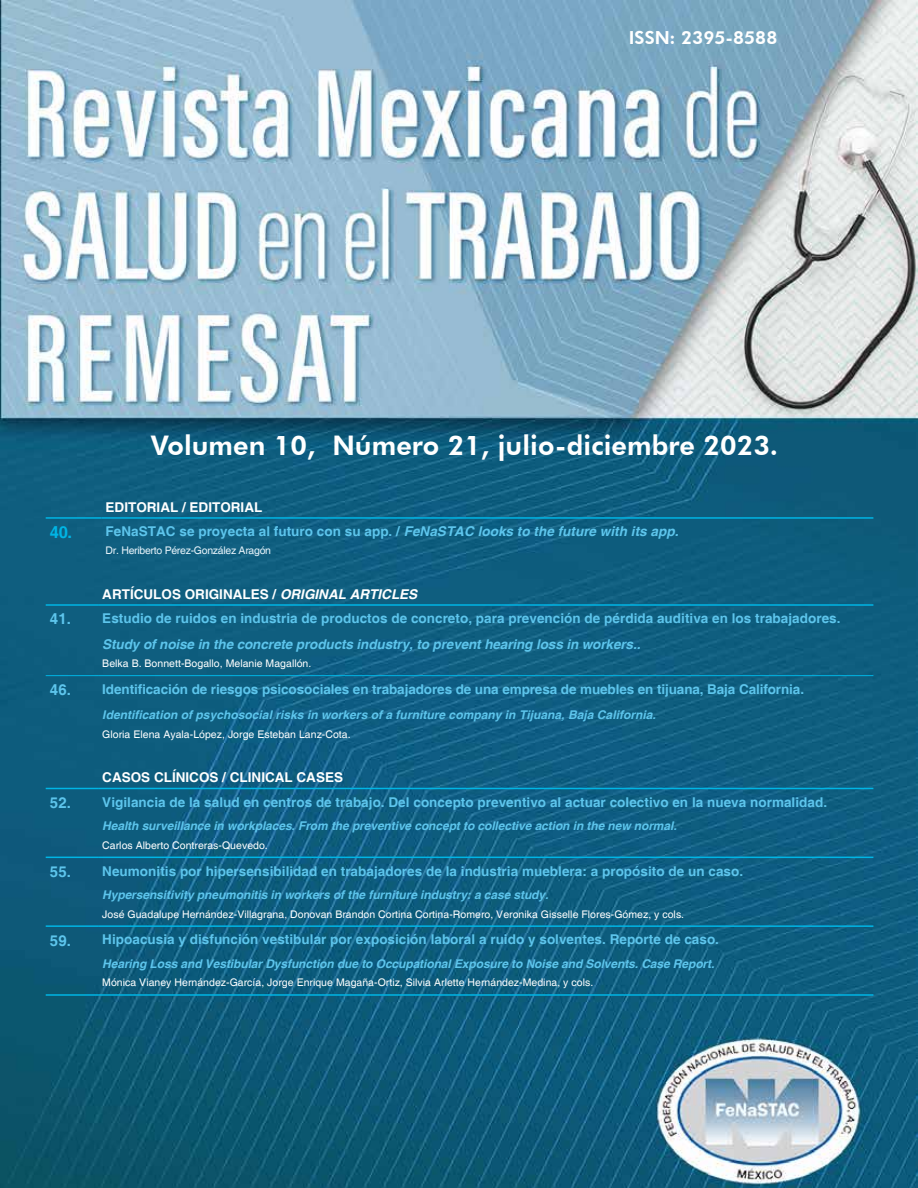
<style>
.page{position:relative;width:918px;height:1188px;background:#fff}
.page>*{position:absolute;margin:0;border:0;box-sizing:border-box;transform-origin:0 0}
.t1{font:800 27px "Futura BT";letter-spacing:.005em;color:#fff}
.t2{font:800 18px "Futura BT";letter-spacing:.005em;color:#fff}
.t3{font:700 13.5px/25.2px "Helvetica";letter-spacing:.005em;color:#5dc5ec}
.t4{font:700 13.5px "Helvetica";color:#fff}
.t5{font:700 13.5px "Helvetica";color:#fff}
.t6{font:italic 700 12px "Helvetica";letter-spacing:-.005em;color:#5dc5ec}
.t7{font:10.5px "Helvetica";letter-spacing:.005em;color:#fff}
.t8{font:10.5px "Helvetica";letter-spacing:-.025em;color:#e7f3fa}
.s1{font-size:16.5px;color:#00b5e5}
.s2{font-style:italic}
.s3{font-size:15px}
</style>
<div class="page">
<img style="left:0;top:0;width:918px;height:1188px">
<hr style="left:46px;top:517px;width:55px;height:2px;background:#00b5e5">
<hr style="left:101px;top:517px;width:772px;height:2px;background:#00b5e5">
<hr style="left:46px;top:604px;width:52px;height:2px;background:#00b5e5">
<hr style="left:98px;top:604px;width:775px;height:2px;background:#00b5e5">
<hr style="left:46px;top:675px;width:52px;height:1px;background:#00b5e5">
<hr style="left:98px;top:675px;width:775px;height:1px;background:#00b5e5">
<hr style="left:46px;top:788px;width:52px;height:1px;background:#00b5e5">
<hr style="left:98px;top:788px;width:775px;height:1px;background:#00b5e5">
<hr style="left:46px;top:857px;width:52px;height:1px;background:#00b5e5">
<hr style="left:98px;top:857px;width:775px;height:1px;background:#00b5e5">
<hr style="left:46px;top:925px;width:52px;height:2px;background:#00b5e5">
<hr style="left:98px;top:925px;width:775px;height:2px;background:#00b5e5">
<hr style="left:46px;top:994px;width:52px;height:2px;background:#00b5e5">
<hr style="left:98px;top:994px;width:775px;height:2px;background:#00b5e5">
<h2 class="t2" style="left:629px;top:26px;width:150px">ISSN: 2395-8588</h2>
<h1 class="t1" style="left:151px;top:429px;width:629px">Volumen 10, Número 21, julio-diciembre 2023.</h1>
<p class="t5" style="left:106px;top:499px;width:158px">EDITORIAL / EDITORIAL</p>
<p class="t3" style="left:50px;top:520px;width:630px"><span class="s1">40.</span> FeNaSTAC se proyecta al futuro con su app. / <span class="s2">FeNaSTAC looks to the future with its app.</span></p>
<p class="t8" style="left:106px;top:545px;width:167px">Dr. Heriberto Pérez-González Aragón</p>
<p class="t4" style="left:102px;top:586px;width:317px">ARTÍCULOS ORIGINALES / <span class="s2">ORIGINAL ARTICLES</span></p>
<p class="t3" style="left:102px;top:607px;width:740px;text-indent:-52px"><span class="s3">41.</span> Estudio de ruidos en industria de productos de concreto, para prevención de pérdida auditiva en los trabajadores.<br><span class="s2">Study of noise in the concrete products industry, to prevent hearing loss in workers..</span></p>
<p class="t7" style="left:102px;top:657px;width:211px">Belka B. Bonnett-Bogallo, Melanie Magallón.</p>
<p class="t3" style="left:50px;top:677px;width:756px"><span class="s3">46.</span> Identificación de riesgos psicosociales en trabajadores de una empresa de muebles en tijuana, Baja California.</p>
<p class="t6" style="left:102px;top:708px;width:555px">Identification of psychosocial risks in workers of a furniture company in Tijuana, Baja California.</p>
<p class="t7" style="left:102px;top:728px;width:250px">Gloria Elena Ayala-López, Jorge Esteban Lanz-Cota.</p>
<p class="t4" style="left:102px;top:769px;width:242px">CASOS CLÍNICOS / CLINICAL CASES</p>
<p class="t3" style="left:50px;top:790px;width:779px"><span class="s3">52.</span> Vigilancia de la salud en centros de trabajo. Del concepto preventivo al actuar colectivo en la nueva normalidad.</p>
<p class="t6" style="left:102px;top:819px;width:576px">Health surveillance in workplaces. From the preventive concept to collective action in the new normal.</p>
<p class="t7" style="left:102px;top:839px;width:167px">Carlos Alberto Contreras-Quevedo.</p>
<p class="t3" style="left:50px;top:859px;width:695px"><span class="s3">55.</span> Neumonitis por hipersensibilidad en trabajadores de la industria mueblera: a propósito de un caso.</p>
<p class="t6" style="left:102px;top:887px;width:448px">Hypersensitivity pneumonitis in workers of the furniture industry: a case study.</p>
<p class="t7" style="left:102px;top:908px;width:583px">José Guadalupe Hernández-Villagrana, Donovan Brandon Cortina Cortina-Romero, Veronika Gisselle Flores-Gómez, y cols.</p>
<p class="t3" style="left:50px;top:928px;width:671px"><span class="s3">59.</span> Hipoacusia y disfunción vestibular por exposición laboral a ruido y solventes. Reporte de caso.</p>
<p class="t6" style="left:102px;top:956px;width:614px">Hearing Loss and Vestibular Dysfunction due to Occupational Exposure to Noise and Solvents. Case Report.</p>
<p class="t7" style="left:102px;top:977px;width:492px">Mónica Vianey Hernández-García, Jorge Enrique Magaña-Ortiz, Silvia Arlette Hernández-Medina, y cols.</p>
</div>
